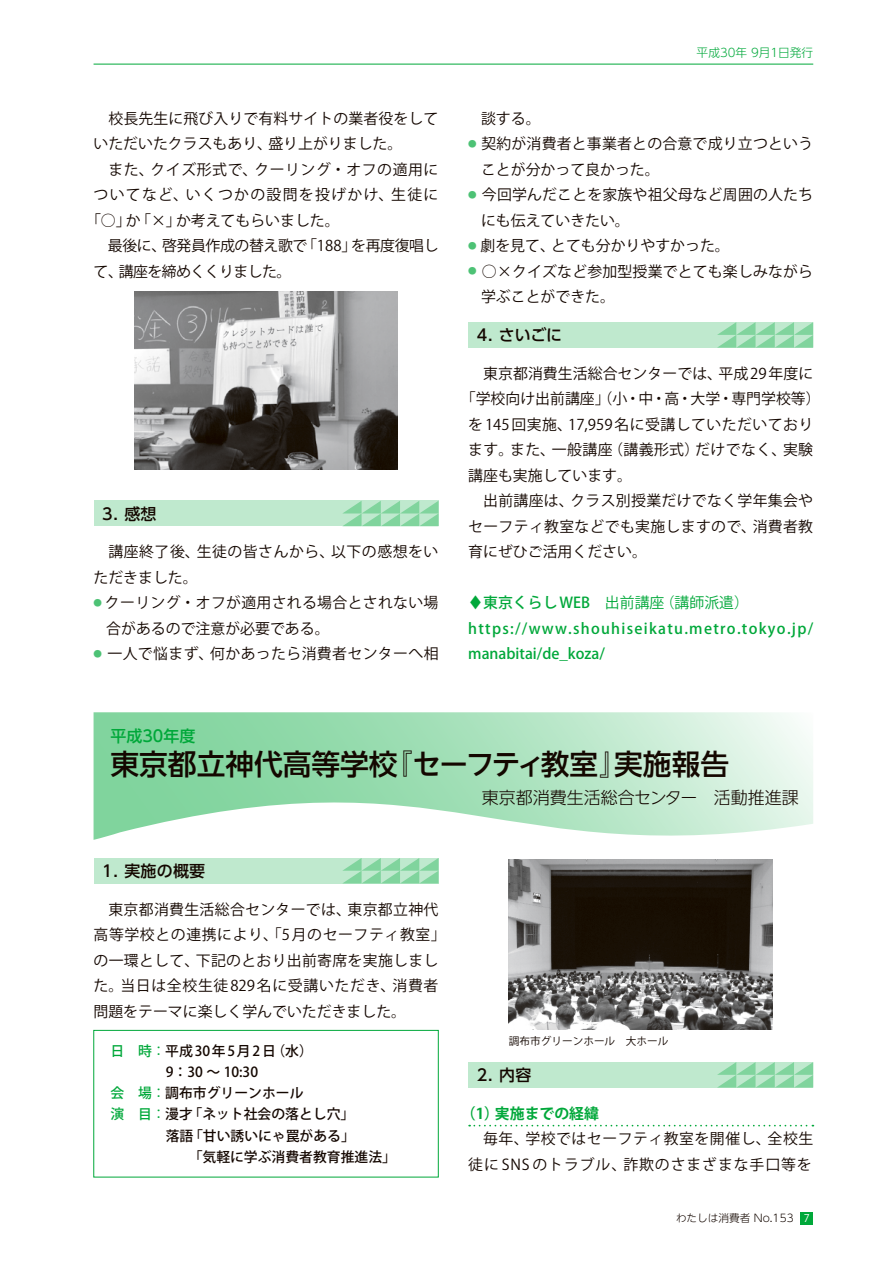
<style>
.page{position:relative;width:893px;height:1263px;background:#fff}
.page>*{position:absolute;margin:0;border:0;box-sizing:border-box;transform-origin:0 0}
.t1{font:500 28.65px "UD Shin Go NT Pr 6 N";color:#140700}
.t2{font:300 16.95px "UD Shin Go NT Pr 6 N";color:#140700}
.t3{font:500 15.9px "UD Shin Go Pr 6 N";letter-spacing:.015em;color:#140700}
.t4{font:500 15.9px "UD Shin Go NT Pr 6 N";color:#00a83a}
.t5{font:14.85px/25.5px "Koz Go Pr 6 N";letter-spacing:.015em;color:#140700}
.t6{font:500 14.85px/25.5px "Koz Go Pr 6 N";letter-spacing:.085em;color:#00a83a}
.t7{font:14.85px/25.5px "Koz Go Pr 6 N";letter-spacing:.035em;color:#140700}
.t8{font:14.85px/25.5px "Koz Go Pr 6 N";letter-spacing:.06em;color:#140700;text-align:right}
.t9{font:14.85px "Koz Go Pr 6 N";letter-spacing:-.025em;color:#140700}
.t10{font:14.85px "Koz Go Pr 6 N";letter-spacing:.085em;color:#140700}
.t11{font:14.85px "Koz Go Pr 6 N";letter-spacing:-.035em;color:#140700}
.t12{font:700 14.85px "Koz Go Pr 6 N";color:#00a83a}
.t13{font:500 13.8px "Koz Go Pr 6 N";color:#140700}
.t14{font:300 11.7px "UD Shin Go Pr 6 N";color:#00a83a}
.t15{font:10.65px "Koz Go Pr 6 N";color:#140700}
.t16{font:300 10.65px "UD Shin Go NT Pr 6 N";color:#140700}
.s1{font-weight:400}
.s2{color:#00a83a}
.s3{font-weight:400;color:#00a83a}
.s4{font-family:"Koz Go Pr 6 N";font-weight:400;color:#fff}
</style>
<div class="page">
<div style="left:800px;top:1212px;width:13px;height:13px;background:#00a83a"></div>
<hr style="left:94px;top:64px;width:719px;height:1px;background:#00a83a">
<div style="left:468px;top:1062px;width:345px;height:25px;background:#bfe9ce"></div>
<svg style="left:717px;top:1062px;width:96px;height:25px"></svg>
<div style="left:468px;top:322px;width:345px;height:26px;background:#bfe9ce"></div>
<svg style="left:717px;top:322px;width:96px;height:26px"></svg>
<div style="left:94px;top:501px;width:344px;height:25px;background:#bfe9ce"></div>
<svg style="left:343px;top:501px;width:95px;height:25px"></svg>
<div style="left:94px;top:858px;width:344px;height:25px;background:#bfe9ce"></div>
<svg style="left:343px;top:858px;width:95px;height:25px"></svg>
<svg style="left:94px;top:712px;width:719px;height:128px"></svg>
<svg style="left:469px;top:1125px;width:344px;height:1px"></svg>
<img style="left:134px;top:291px;width:264px;height:179px">
<img style="left:509px;top:859px;width:264px;height:170px">
<div style="left:94px;top:1030px;width:344px;height:147px;border:1px solid #00a83a"></div>
<p class="t5" style="left:94px;top:106px;width:346px;text-indent:15px">校長先生に飛び入りで有料サイトの業者役をしていただいたクラスもあり、盛り上がりました。</p>
<p class="t7" style="left:108px;top:157px;width:331px">また、クイズ形式で、クーリング・オフの適用に</p>
<p class="t10" style="left:94px;top:186px;width:346px">ついてなど、いくつかの設問を投げかけ、生徒に</p>
<p class="t5" style="left:86px;top:208px;width:255px">「○」か「×」か考えてもらいました。</p>
<p class="t9" style="left:108px;top:237px;width:332px">最後に、啓発員作成の替え歌で「188」を再度復唱し</p>
<p class="t11" style="left:94px;top:263px;width:199px">て、講座を締めくくりました。</p>
<p class="t3" style="left:102px;top:501px;width:56px">3. 感想</p>
<p class="t7" style="left:94px;top:539px;width:346px;text-indent:15px">講座終了後、生徒の皆さんから、以下の感想をいただきました。</p>
<p class="t5" style="left:106px;top:590px;width:334px;text-indent:-13px"><sup>●</sup> クーリング・オフが適用される場合とされない場合があるので注意が必要である。</p>
<p class="t5" style="left:94px;top:642px;width:347px"><sup>●</sup> 一人で悩まず、何かあったら消費者センターへ相</p>
<p class="t4" style="left:111px;top:723px;width:86px">平成30年度</p>
<p class="t14" style="left:697px;top:43px;width:118px">平成30年 9月1日発行</p>
<p class="t5" style="left:481px;top:106px;width:61px">談する。</p>
<p class="t5" style="left:481px;top:131px;width:334px;text-indent:-13px"><sup>●</sup> 契約が消費者と事業者との合意で成り立つということが分かって良かった。</p>
<p class="t5" style="left:481px;top:182px;width:334px;text-indent:-13px"><sup>●</sup> 今回学んだことを家族や祖父母など周囲の人たちにも伝えていきたい。</p>
<p class="t5" style="left:468px;top:233px;width:263px"><sup>●</sup> 劇を見て、とても分かりやすかった。</p>
<p class="t5" style="left:481px;top:259px;width:334px;text-indent:-13px"><sup>●</sup> ○×クイズなど参加型授業でとても楽しみながら学ぶことができた。</p>
<p class="t3" style="left:477px;top:322px;width:87px">4. さいごに</p>
<p class="t5" style="left:483px;top:361px;width:332px">東京都消費生活総合センターでは、平成 29 年度に</p>
<p class="t5" style="left:461px;top:386px;width:361px">「学校向け出前講座」（小・中・高・大学・専門学校等）</p>
<p class="t5" style="left:468px;top:412px;width:346px">を145回実施、17,959名に受講していただいており</p>
<p class="t5" style="left:468px;top:437px;width:346px">ます。また、一般講座（講義形式）だけでなく、実験</p>
<p class="t5" style="left:468px;top:463px;width:165px">講座も実施しています。</p>
<p class="t5" style="left:483px;top:488px;width:331px">出前講座は、クラス別授業だけでなく学年集会や</p>
<p class="t5" style="left:468px;top:514px;width:346px">セーフティ教室などでも実施しますので、消費者教</p>
<p class="t5" style="left:468px;top:539px;width:180px">育にぜひご活用ください。</p>
<p class="t6" style="left:468px;top:590px;width:346px">♦東京くらし WEB　<span class="s1">出前講座（講師派遣）</span>https://www.shouhiseikatu.metro.tokyo.jp/ manabitai/de_koza/</p>
<h1 class="t1" style="left:111px;top:741px;width:620px">東京都立神代高等学校『セーフティ教室』実施報告</h1>
<p class="t3" style="left:102px;top:858px;width:105px">1. 実施の概要</p>
<p class="t5" style="left:94px;top:897px;width:354px;text-indent:15px">東京都消費生活総合センターでは、東京都立神代高等学校との連携により、「5月のセーフティ教室」の一環として、下記のとおり出前寄席を実施しました。当日は全校生徒829名に受講いただき、消費者問題をテーマに楽しく学んでいただきました。</p>
<p class="t13" style="left:111px;top:1043px;width:204px"><span class="s2">日　時</span><span class="s3">：</span>平成 30 年 5 月 2 日（水）</p>
<p class="t13" style="left:166px;top:1064px;width:94px">9：30 ～ 10:30</p>
<p class="t13" style="left:111px;top:1085px;width:208px"><span class="s2">会　場</span><span class="s3">：</span>調布市グリーンホール　</p>
<p class="t13" style="left:111px;top:1106px;width:245px"><span class="s2">演　目</span><span class="s3">：</span>漫才「ネット社会の落とし穴」</p>
<p class="t13" style="left:166px;top:1128px;width:191px">落語「甘い誘いにゃ罠がある」</p>
<p class="t13" style="left:189px;top:1149px;width:209px">「気軽に学ぶ消費者教育推進法」</p>
<p class="t2" style="left:482px;top:784px;width:319px">東京都消費生活総合センター　活動推進課</p>
<p class="t15" style="left:509px;top:1035px;width:161px">調布市グリーンホール　大ホール</p>
<p class="t3" style="left:477px;top:1062px;width:56px">2. 内容</p>
<p class="t12" style="left:461px;top:1105px;width:140px">（1）実施までの経緯</p>
<p class="t8" style="left:468px;top:1126px;width:346px">毎年、学校ではセーフティ教室を開催し、全校生徒に SNS のトラブル、詐欺のさまざまな手口等を</p>
<p class="t16" style="left:676px;top:1210px;width:135px">わたしは消費者 No.153 <span class="s4">7</span></p>
</div>
